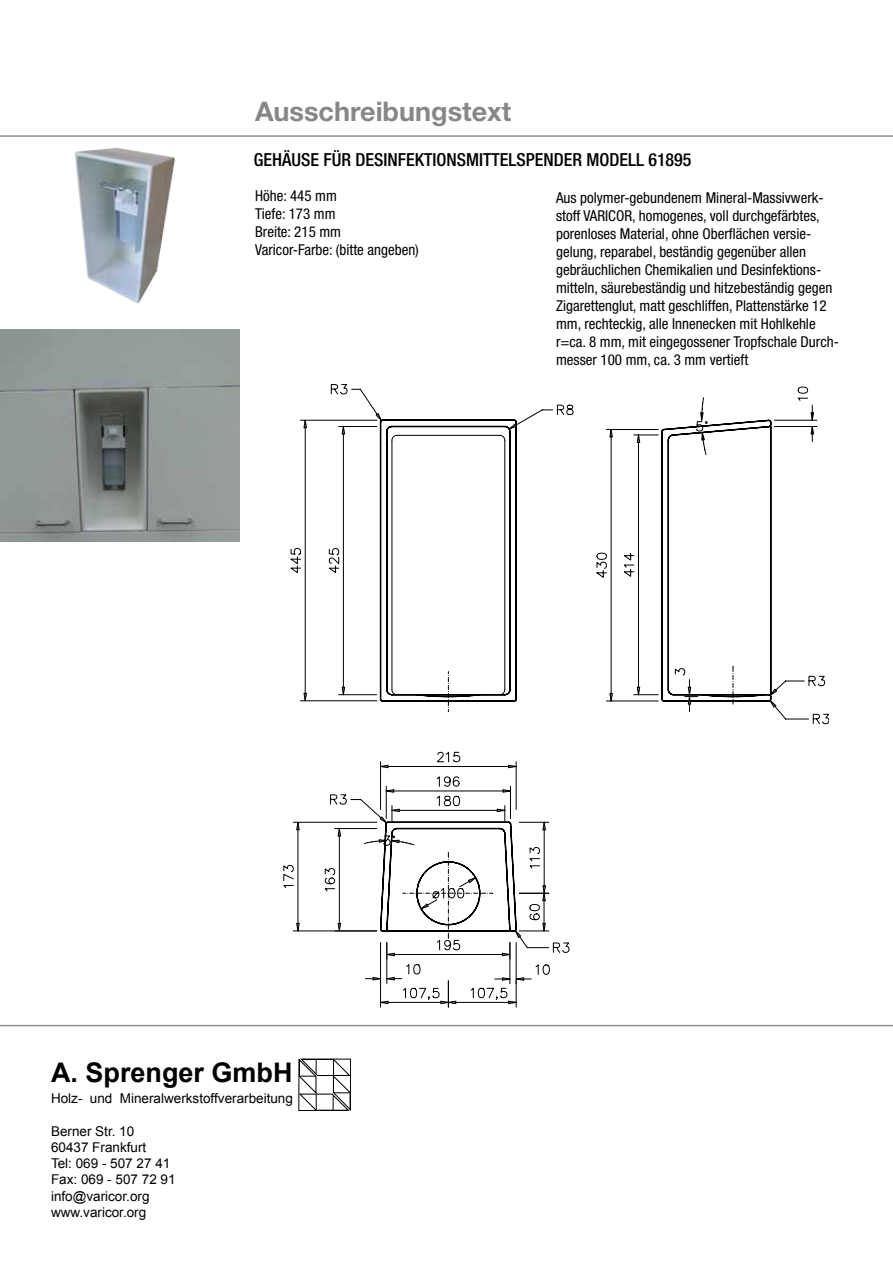
<style>
.page{position:relative;width:893px;height:1263px;background:#fff}
.page>*{position:absolute;margin:0;border:0;box-sizing:border-box;transform-origin:0 0}
.t1{font:700 27px "Helvetica Neue LT Std";color:#87878a}
.t2{font:700 27px "Arial";color:#000}
.t3{font:500 condensed 18px "Helvetica Neue LT Std";color:#000}
.t4{font:condensed 15px/18px "Helvetica Neue LT Std";color:#000}
.t5{font:13.5px/16.2px "Arial";color:#000}
</style>
<div class="page">
<img style="left:0;top:329px;width:239px;height:213px">
<img style="left:74px;top:148px;width:101px;height:156px">
<hr style="left:0;top:135px;width:893px;height:2px;background:#918f8f">
<svg style="left:300px;top:1059px;width:51px;height:52px"></svg>
<hr style="left:301px;top:1059px;width:50px;height:1px;background:#000">
<hr style="left:299px;top:1110px;width:49px;height:1px;background:#000">
<hr style="left:299px;top:1059px;width:1px;height:52px;background:#000">
<hr style="left:350px;top:1059px;width:1px;height:51px;background:#000">
<hr style="left:0;top:1025px;width:893px;height:1px;background:#918f8f">
<svg style="left:284px;top:761px;width:286px;height:246px"></svg>
<svg style="left:396px;top:695px;width:116px;height:130px"></svg>
<hr style="left:382px;top:701px;width:132px;height:1px;background:#000">
<div style="left:382px;top:700px;width:133px;height:1px;border:1px solid #000"></div>
<svg style="left:290px;top:384px;width:108px;height:321px"></svg>
<svg style="left:380px;top:419px;width:36px;height:276px"></svg>
<svg style="left:416px;top:386px;width:412px;height:340px"></svg>
<h1 class="t1" style="left:255px;top:95px;width:258px">Ausschreibungstext</h1>
<p class="t3" style="left:254px;top:149px;width:439px">GEHÄUSE FÜR DESINFEKTIONSMITTELSPENDER MODELL 61895</p>
<p class="t4" style="left:255px;top:186px;width:165px">Höhe: 445 mm<br>Tiefe: 173 mm<br>Breite: 215 mm<br>Varicor-Farbe: (bitte angeben)</p>
<p class="t4" style="left:556px;top:188px;width:284px">Aus polymer-gebundenem Mineral-Massivwerk&shy;stoff VARICOR, homogenes, voll durchgefärbtes, porenloses Material, ohne Oberflächen versie&shy;gelung, reparabel, beständig gegenüber allen gebräuchlichen Chemikalien und Desinfektions&shy;mitteln, säurebeständig und hitzebeständig gegen Zigarettenglut, matt geschliffen, Plattenstärke 12 mm, rechteckig, alle Innenecken mit Hohlkehle r=ca. 8 mm, mit eingegossener Tropfschale Durch&shy;messer 100 mm, ca. 3 mm vertieft</p>
<h1 class="t2" style="left:51px;top:1054px;width:243px">A. Sprenger GmbH</h1>
<p class="t5" style="left:51px;top:1090px;width:243px">Holz- und Mineralwerkstoffverarbeitung</p>
<p class="t5" style="left:51px;top:1123px;width:126px">Berner Str. 10<br>60437 Frankfurt<br>Tel: 069 - 507 27 41<br>Fax: 069 - 507 72 91 info@varicor.org www.varicor.org</p>
</div>
